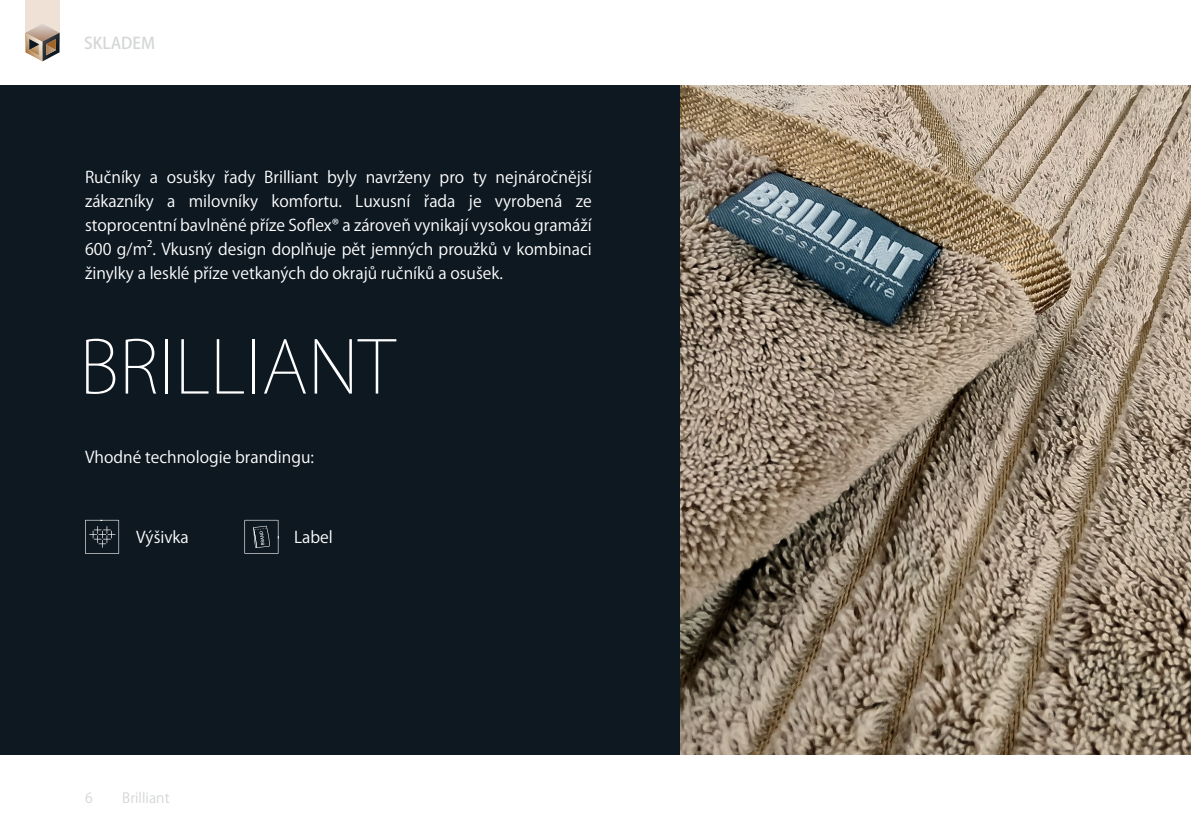
<style>
.page{position:relative;width:1191px;height:840px;background:#fff}
.page>*{position:absolute;margin:0;border:0;box-sizing:border-box;transform-origin:0 0}
.t1{font:200 72px "Koz Go Pr 6 N";color:#fff}
.t2{font:16px/24px "Koz Go Pr 6 N";color:#fff;text-align:justify}
.t3{font:500 16px "Koz Go Pr 6 N";color:#d5d7d7}
.t4{font:14px "Koz Go Pr 6 N";color:#d5d7d7}
</style>
<div class="page">
<div style="left:0;top:85px;width:680px;height:669px;background:#0e1821"></div>
<img style="left:680px;top:85px;width:511px;height:669px">
<svg style="left:244px;top:519px;width:34px;height:34px"></svg>
<svg style="left:85px;top:519px;width:34px;height:34px"></svg>
<div style="left:26px;top:0;width:34px;height:42px;background:#efe1d5"></div>
<svg style="left:26px;top:24px;width:34px;height:37px"></svg>
<p class="t3" style="left:84px;top:34px;width:72px">SKLADEM</p>
<p class="t2" style="left:85px;top:165px;width:508px">Ručníky a osušky řady Brilliant byly navrženy pro ty nejnáročnější zákazníky a milovníky komfortu. Luxusní řada je vyrobená ze stoprocentní bavlněné příze Soflex® a zároveň vynikají vysokou gramáží 600 g/m². Vkusný design doplňuje pět jemných proužků v kombinaci žinylky a lesklé příze vetkaných do okrajů ručníků a osušek.</p>
<p class="t1" style="left:79px;top:326px;width:317px">BRILLIANT</p>
<p class="t2" style="left:85px;top:445px;width:230px">Vhodné technologie brandingu:</p>
<p class="t2" style="left:136px;top:525px;width:54px">Výšivka</p>
<p class="t2" style="left:294px;top:525px;width:40px">Label</p>
<p class="t4" style="left:85px;top:789px;width:9px">6</p>
<p class="t4" style="left:122px;top:789px;width:49px">Brilliant</p>
</div>
